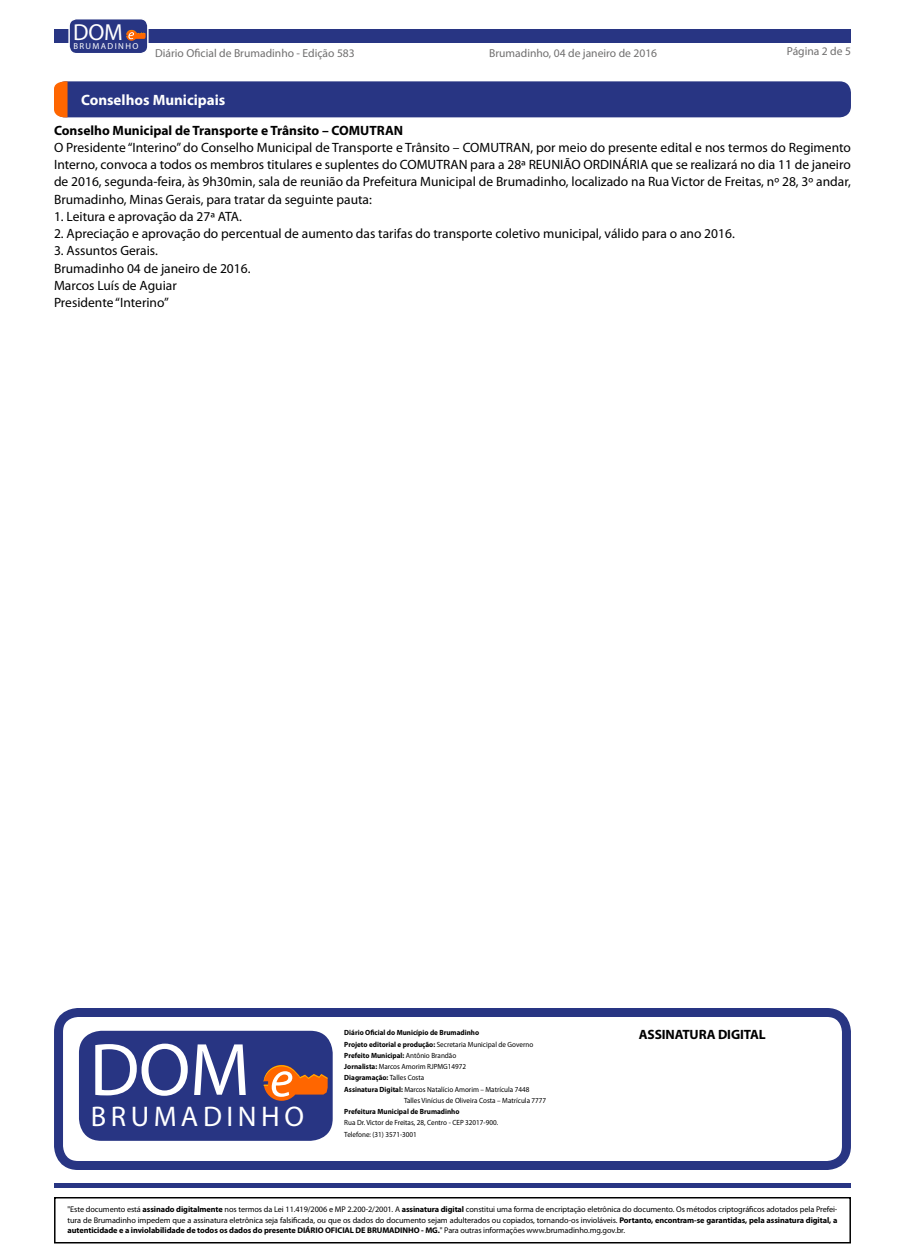
<style>
.page{position:relative;width:905px;height:1260px;background:#fff}
.page>*{position:absolute;margin:0;border:0;box-sizing:border-box;transform-origin:0 0}
.t1{font:75px "Myriad Pro";color:#fff}
.t2{font:28.5px "Myriad Pro";letter-spacing:.16em;color:#fff}
.t3{font:23.25px "Myriad Pro";color:#fff}
.t4{font:700 15px "Myriad Pro";color:#fff}
.t5{font:13.5px/17.2px "Myriad Pro";color:#000;text-align:justify}
.t6{font:700 13.5px "Myriad Pro";color:#000}
.t7{font:11.55px "Myriad Pro";color:#706f6f}
.t8{font:8.7px "Myriad Pro";letter-spacing:.16em;color:#fff}
.t9{font:8.25px/10.5px "Myriad Pro";letter-spacing:-.01em;color:#000;text-align:justify}
.t10{font:7.5px/11.2px "Myriad Pro";color:#000;scale:.95 1}
.t11{font:700 7.5px "Myriad Pro";color:#000;scale:.95 1}
.s1{font-weight:700}
.s2{font-weight:400}
</style>
<div class="page">
<div style="left:54px;top:29px;width:796px;height:14px;background:#283583"></div>
<hr style="left:55px;top:1184px;width:795px;height:4px;background:#283583">
<div style="left:54px;top:1197px;width:796px;height:47px;border:2px solid #000"></div>
<div style="left:69px;top:19px;width:79px;height:35px;background:#283583;border-radius:8px"></div>
<div style="left:68px;top:18px;width:80px;height:36px;border:1px solid #fff;border-radius:8px"></div>
<svg style="left:126px;top:30px;width:20px;height:11px"></svg>
<div style="left:54px;top:81px;width:796px;height:36px;background:#283583;border-radius:11px"></div>
<svg style="left:54px;top:81px;width:14px;height:36px"></svg>
<div style="left:54px;top:1008px;width:796px;height:162px;border:9px solid #283583;border-radius:20px"></div>
<div style="left:77px;top:1028px;width:258px;height:115px;background:#283583;border-radius:25px"></div>
<div style="left:74px;top:1026px;width:263px;height:120px;border:5px solid #fff;border-radius:25px"></div>
<svg style="left:263px;top:1065px;width:64px;height:36px"></svg>
<h3 class="t3" style="left:73px;top:17px;width:51px">DOM</h3>
<p class="t8" style="left:73px;top:40px;width:66px">BRUMADINHO</p>
<p class="t7" style="left:155px;top:46px;width:201px">Diário Oficial de Brumadinho - Edição 583</p>
<p class="t7" style="left:489px;top:46px;width:169px">Brumadinho, 04 de janeiro de 2016</p>
<p class="t7" style="left:786px;top:44px;width:66px">Página 2 de 5</p>
<p class="t4" style="left:81px;top:90px;width:146px">Conselhos Municipais</p>
<p class="t6" style="left:54px;top:121px;width:350px">Conselho Municipal de Transporte e Trânsito – COMUTRAN</p>
<p class="t5" style="left:54px;top:139px;width:798px">O Presidente “Interino” do Conselho Municipal de Transporte e Trânsito – COMUTRAN, por meio do presente edital e nos termos do Regimento Interno, convoca a todos os membros titulares e suplentes do COMUTRAN para a 28ª REUNIÃO ORDINÁRIA que se realizará no dia 11 de janeiro de 2016, segunda-feira, às 9h30min, sala de reunião da Prefeitura Municipal de Brumadinho, localizado na Rua Victor de Freitas, nº 28, 3º andar, Brumadinho, Minas Gerais, para tratar da seguinte pauta:</p>
<p class="t5" style="left:54px;top:208px;width:189px">1. Leitura e aprovação da 27ª ATA.</p>
<p class="t5" style="left:54px;top:225px;width:682px">2. Apreciação e aprovação do percentual de aumento das tarifas do transporte coletivo municipal, válido para o ano 2016.</p>
<p class="t5" style="left:54px;top:242px;width:198px;text-align:left">3. Assuntos Gerais.<br>Brumadinho 04 de janeiro de 2016.<br>Marcos Luís de Aguiar<br>Presidente “Interino”</p>
<h1 class="t1" style="left:90px;top:1024px;width:162px">DOM</h1>
<h2 class="t2" style="left:91px;top:1099px;width:215px">BRUMADINHO</h2>
<p class="t11" style="left:344px;top:1028px;width:143px">Diário Oficial do Município de Brumadinho</p>
<p class="t10" style="left:344px;top:1038px;width:200px"><span class="s1">Projeto editorial e produção:</span> Secretaria Municipal de Governo</p>
<p class="t11" style="left:344px;top:1050px;width:119px">Prefeito Municipal: <span class="s2">Antônio Brandão</span></p>
<p class="t10" style="left:344px;top:1061px;width:130px"><span class="s1">Jornalista:</span> Marcos Amorim RJPMG14972</p>
<p class="t11" style="left:344px;top:1073px;width:86px">Diagramação: <span class="s2">Talles Costa</span></p>
<p class="t10" style="left:344px;top:1083px;width:196px"><span class="s1">Assinatura Digital:</span> Marcos Natalício Amorim – Matrícula 7448</p>
<p class="t10" style="left:404px;top:1095px;width:151px">Talles Vinícius de Oliveira Costa – Matrícula 7777</p>
<p class="t11" style="left:344px;top:1107px;width:123px">Prefeitura Municipal de Brumadinho</p>
<p class="t10" style="left:344px;top:1117px;width:163px">Rua Dr. Victor de Freitas, 28, Centro - CEP 32017-900.<br>Telefone: (31) 3571-3001</p>
<p class="t6" style="left:638px;top:1026px;width:128px">ASSINATURA DIGITAL</p>
<p class="t9" style="left:68px;top:1204px;width:771px">"Este documento está <span class="s1">assinado digitalmente</span> nos termos da Lei 11.419/2006 e MP 2.200-2/2001. A <span class="s1">assinatura digital</span> constitui uma forma de encriptação eletrônica do documento. Os métodos criptográficos adotados pela Prefei&shy;tura de Brumadinho impedem que a assinatura eletrônica seja falsificada, ou que os dados do documento sejam adulterados ou copiados, tornando-os invioláveis. <span class="s1">Portanto, encontram-se garantidas, pela assinatura digital, a autenticidade e a inviolabilidade de todos os dados do presente DIÁRIO OFICIAL DE BRUMADINHO - MG.</span>" Para outras informações www.brumadinho.mg.gov.br.</p>
</div>
